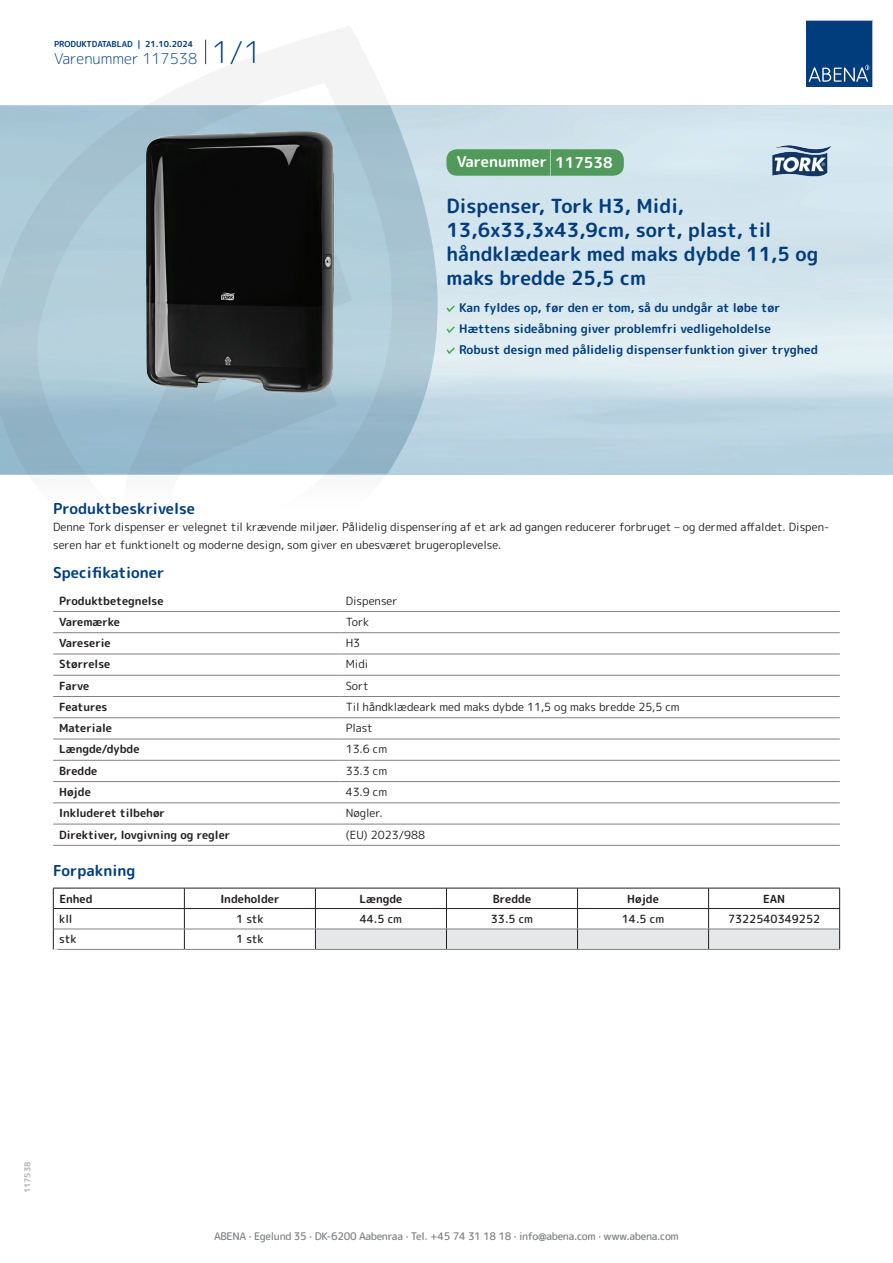
<style>
.page{position:relative;width:893px;height:1263px;background:#fff}
.page>*{position:absolute;margin:0;border:0;box-sizing:border-box;transform-origin:0 0}
.t1{font:700 19.5px/24px "Rounded Mplus 1 c";color:#013d7d}
.t2{font:700 15px "Rounded Mplus 1 c";color:#013d7d}
.t3{font:300 15px "Rounded Mplus 1 c";color:#013d7d}
.t4{font:700 15px "Rounded Mplus 1 c";color:#fff}
.t5{font:700 12px/21px "Rounded Mplus 1 c";color:#013d7d}
.t6{font:11.25px/18px "Rounded Mplus 1 c";color:#231f20}
.t7{font:700 11.25px "Rounded Mplus 1 c";color:#231f20}
.t8{font:500 11.25px "Rounded Mplus 1 c";color:#231f20}
.t9{font:500 10.5px "Rounded Mplus 1 c";letter-spacing:-.03em;color:#808285}
.t10{font:700 10.5px "Rounded Mplus 1 c";color:#fff}
.t11{font:700 8.25px "Rounded Mplus 1 c";color:#013d7d}
.t12{font:700 8.25px "Rounded Mplus 1 c";color:#b2b3b7}
.s1{font-size:30px}
.s2{font-size:25.5px}
</style>
<div class="page">
<svg style="left:0;top:26px;width:439px;height:449px"></svg>
<svg style="left:0;top:106px;width:438px;height:368px;background:#a6c4d3"></svg>
<svg style="left:205px;top:40px;width:1px;height:24px"></svg>
<svg style="left:806px;top:20px;width:67px;height:67px;background:#144b86"></svg>
<img style="left:140px;top:127px;width:198px;height:275px">
<hr style="left:53px;top:611px;width:287px;height:1px;background:#808285">
<hr style="left:340px;top:611px;width:500px;height:1px;background:#808285">
<hr style="left:53px;top:632px;width:287px;height:1px;background:#808285">
<hr style="left:340px;top:632px;width:500px;height:1px;background:#808285">
<hr style="left:53px;top:654px;width:287px;height:1px;background:#808285">
<hr style="left:340px;top:654px;width:500px;height:1px;background:#808285">
<hr style="left:53px;top:675px;width:287px;height:1px;background:#808285">
<hr style="left:340px;top:675px;width:500px;height:1px;background:#808285">
<hr style="left:53px;top:696px;width:287px;height:1px;background:#808285">
<hr style="left:340px;top:696px;width:500px;height:1px;background:#808285">
<hr style="left:53px;top:717px;width:287px;height:1px;background:#808285">
<hr style="left:340px;top:717px;width:500px;height:1px;background:#808285">
<hr style="left:53px;top:739px;width:287px;height:1px;background:#808285">
<hr style="left:340px;top:739px;width:500px;height:1px;background:#808285">
<hr style="left:53px;top:760px;width:287px;height:1px;background:#808285">
<hr style="left:340px;top:760px;width:500px;height:1px;background:#808285">
<hr style="left:53px;top:781px;width:287px;height:1px;background:#808285">
<hr style="left:340px;top:781px;width:500px;height:1px;background:#808285">
<hr style="left:53px;top:802px;width:287px;height:1px;background:#808285">
<hr style="left:340px;top:802px;width:500px;height:1px;background:#808285">
<hr style="left:53px;top:824px;width:287px;height:1px;background:#808285">
<hr style="left:340px;top:824px;width:500px;height:1px;background:#808285">
<hr style="left:53px;top:845px;width:287px;height:1px;background:#808285">
<hr style="left:340px;top:845px;width:500px;height:1px;background:#808285">
<hr style="left:53px;top:888px;width:131px;height:1px;background:#231f20">
<hr style="left:184px;top:888px;width:131px;height:1px;background:#231f20">
<hr style="left:53px;top:908px;width:131px;height:1px;background:#231f20">
<hr style="left:184px;top:908px;width:131px;height:1px;background:#231f20">
<svg style="left:53px;top:888px;width:1px;height:61px"></svg>
<svg style="left:184px;top:888px;width:1px;height:61px"></svg>
<svg style="left:315px;top:888px;width:525px;height:61px"></svg>
<hr style="left:54px;top:929px;width:130px;height:1px;background:#808285">
<hr style="left:184px;top:929px;width:131px;height:1px;background:#808285">
<hr style="left:315px;top:929px;width:131px;height:1px;background:#808285">
<hr style="left:446px;top:929px;width:131px;height:1px;background:#808285">
<hr style="left:577px;top:929px;width:132px;height:1px;background:#808285">
<hr style="left:709px;top:929px;width:130px;height:1px;background:#808285">
<hr style="left:53px;top:949px;width:131px;height:1px;background:#808285">
<hr style="left:184px;top:949px;width:131px;height:1px;background:#808285">
<hr style="left:315px;top:949px;width:131px;height:1px;background:#808285">
<hr style="left:446px;top:949px;width:131px;height:1px;background:#808285">
<hr style="left:577px;top:949px;width:132px;height:1px;background:#808285">
<hr style="left:709px;top:949px;width:131px;height:1px;background:#808285">
<svg style="left:446px;top:305px;width:9px;height:7px"></svg>
<svg style="left:446px;top:326px;width:9px;height:7px"></svg>
<svg style="left:446px;top:347px;width:9px;height:7px"></svg>
<div style="left:446px;top:149px;width:178px;height:27px;background:#52995c;border-radius:10px"></div>
<img style="left:771px;top:144px;width:61px;height:34px">
<p class="t11" style="left:54px;top:38px;width:141px">PRODUKTDATABLAD | 21.10.2024</p>
<h2 class="t3" style="left:54px;top:48px;width:209px">Varenummer 117538 <span class="s1">1/1</span></h2>
<h2 class="t4" style="left:457px;top:151px;width:157px">Varenummer <span class="s2">|</span> 117538</h2>
<h1 class="t1" style="left:446px;top:194px;width:373px">Dispenser, Tork H3, Midi,<br>13,6x33,3x43,9cm, sort, plast, til håndklædeark med maks dybde 11,5 og maks bredde 25,5 cm</h1>
<p class="t5" style="left:459px;top:297px;width:360px">Kan fyldes op, før den er tom, så du undgår at løbe tør<br>Hættens sideåbning giver problemfri vedligeholdelse<br>Robust design med pålidelig dispenserfunktion giver tryghed</p>
<h2 class="t2" style="left:53px;top:498px;width:143px">Produktbeskrivelse</h2>
<p class="t6" style="left:53px;top:517px;width:778px">Denne Tork dispenser er velegnet til krævende miljøer. Pålidelig dispensering af et ark ad gangen reducerer forbruget – og dermed affaldet. Dispen&shy;seren har et funktionelt og moderne design, som giver en ubesværet brugeroplevelse.</p>
<h2 class="t2" style="left:53px;top:562px;width:113px">Specifikationer</h2>
<p class="t7" style="left:59px;top:592px;width:106px">Produktbetegnelse</p>
<p class="t6" style="left:346px;top:591px;width:53px">Dispenser</p>
<p class="t7" style="left:59px;top:614px;width:62px">Varemærke</p>
<p class="t6" style="left:346px;top:613px;width:25px">Tork</p>
<p class="t7" style="left:59px;top:635px;width:53px">Vareserie</p>
<p class="t6" style="left:346px;top:634px;width:16px">H3</p>
<p class="t7" style="left:59px;top:656px;width:53px">Størrelse</p>
<p class="t6" style="left:346px;top:655px;width:24px">Midi</p>
<p class="t7" style="left:59px;top:678px;width:32px">Farve</p>
<p class="t6" style="left:346px;top:676px;width:25px">Sort</p>
<p class="t7" style="left:59px;top:699px;width:50px">Features</p>
<p class="t6" style="left:346px;top:698px;width:336px">Til håndklædeark med maks dybde 11,5 og maks bredde 25,5 cm</p>
<p class="t7" style="left:59px;top:720px;width:54px">Materiale</p>
<p class="t6" style="left:346px;top:719px;width:29px">Plast</p>
<p class="t7" style="left:59px;top:741px;width:82px">Længde/dybde</p>
<p class="t6" style="left:346px;top:740px;width:43px">13.6 cm</p>
<p class="t7" style="left:59px;top:763px;width:40px">Bredde</p>
<p class="t6" style="left:346px;top:762px;width:43px">33.3 cm</p>
<p class="t7" style="left:59px;top:784px;width:33px">Højde</p>
<p class="t6" style="left:346px;top:783px;width:43px">43.9 cm</p>
<p class="t7" style="left:59px;top:805px;width:107px">Inkluderet tilbehør</p>
<p class="t6" style="left:346px;top:804px;width:38px">Nøgler.</p>
<p class="t7" style="left:59px;top:826px;width:173px">Direktiver, lovgivning og regler</p>
<p class="t6" style="left:346px;top:825px;width:81px">(EU) 2023/988</p>
<h2 class="t2" style="left:53px;top:859px;width:84px">Forpakning</h2>
<p class="t7" style="left:59px;top:890px;width:35px">Enhed</p>
<p class="t7" style="left:220px;top:890px;width:61px">Indeholder</p>
<p class="t7" style="left:359px;top:890px;width:44px">Længde</p>
<p class="t7" style="left:493px;top:890px;width:40px">Bredde</p>
<p class="t7" style="left:627px;top:890px;width:33px">Højde</p>
<p class="t7" style="left:763px;top:890px;width:24px">EAN</p>
<p class="t8" style="left:59px;top:911px;width:15px">kll</p>
<p class="t8" style="left:236px;top:911px;width:29px">1 stk</p>
<p class="t8" style="left:360px;top:911px;width:44px">44.5 cm</p>
<p class="t8" style="left:491px;top:911px;width:44px">33.5 cm</p>
<p class="t8" style="left:622px;top:911px;width:44px">14.5 cm</p>
<p class="t8" style="left:728px;top:911px;width:94px">7322540349252</p>
<p class="t8" style="left:59px;top:931px;width:19px">stk</p>
<p class="t8" style="left:236px;top:931px;width:29px">1 stk</p>
<p class="t10" style="left:53px;top:945px;width:7px">*</p>
<p class="t12" style="left:22px;top:1193px;width:33px;rotate:-90deg">117538</p>
<p class="t9" style="left:214px;top:1229px;width:466px">ABENA · Egelund 35 · DK-6200 Aabenraa · Tel. +45 74 31 18 18 · info@abena.com · www.abena.com</p>
</div>
